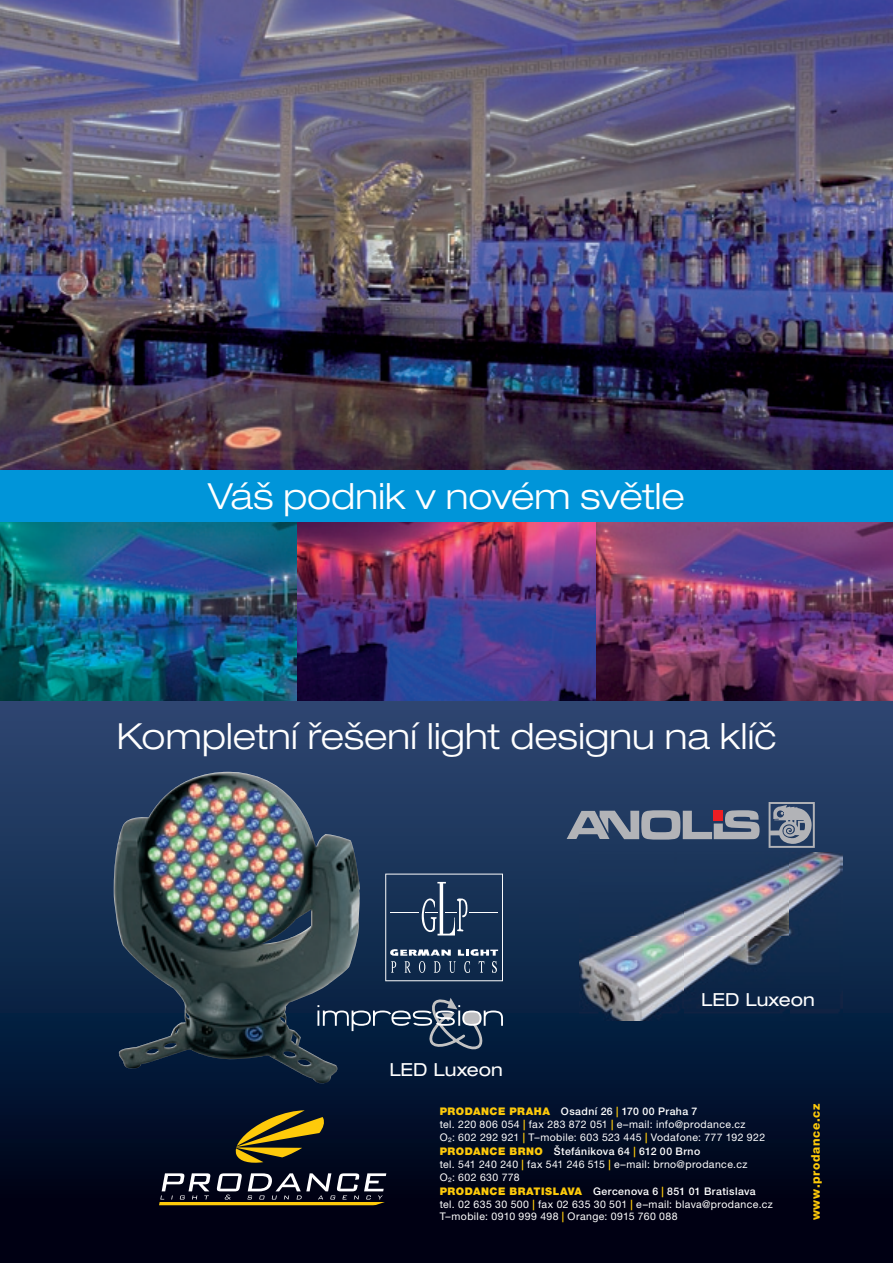
<style>
.page{position:relative;width:893px;height:1263px;background:#fff}
.page>*{position:absolute;margin:0;border:0;box-sizing:border-box;transform-origin:0 0}
.t1{font:300 expanded 36px "Helvetica Neue LT Pro";letter-spacing:.005em;color:#fff}
.t2{font:expanded 18px "Helvetica Neue LT Pro";color:#fff}
.t3{font:800 12px "Helvetica Neue LT Pro";letter-spacing:.055em;color:#feca0a}
.t4{font:10.5px/12.6px "Helvetica Neue LT Pro";letter-spacing:.04em;color:#fff}
.s1{font-weight:900;color:#feca0a}
.s2{font-weight:500}
.s3{font-weight:500;color:#feca0a}
</style>
<div class="page">
<svg style="left:0;top:700px;width:893px;height:563px;background:#0f203f"></svg>
<img style="left:0;top:522px;width:893px;height:178px">
<img style="left:0;top:0;width:893px;height:471px">
<img style="left:114px;top:772px;width:247px;height:312px">
<img style="left:579px;top:853px;width:263px;height:167px">
<div style="left:0;top:471px;width:893px;height:51px;background:#0095d9"></div>
<svg style="left:567px;top:810px;width:193px;height:30px;background:#787f91"></svg>
<svg style="left:769px;top:802px;width:46px;height:46px;background:#778294"></svg>
<svg style="left:385px;top:874px;width:118px;height:107px;background:#2e4665"></svg>
<svg style="left:317px;top:998px;width:186px;height:51px;background:#293f5b"></svg>
<svg style="left:236px;top:1110px;width:89px;height:54px;background:#584e1b"></svg>
<svg style="left:159px;top:1173px;width:227px;height:32px;background:#4d4a46"></svg>
<h1 class="t1" style="left:208px;top:475px;width:478px">Váš podnik v novém světle</h1>
<h1 class="t1" style="left:116px;top:714px;width:662px">Kompletní řešení light designu na klíč</h1>
<h2 class="t2" style="left:701px;top:989px;width:115px">LED Luxeon</h2>
<h2 class="t2" style="left:389px;top:1059px;width:115px">LED Luxeon</h2>
<p class="t4" style="left:440px;top:1105px;width:327px"><span class="s1">PRODANCE PRAHA</span> <span class="s2">Osadní 26</span> <span class="s3">|</span> <span class="s2">170 00 Praha 7<br></span>tel. 220 806 054 <span class="s3">|</span> fax 283 872 051 <span class="s3">|</span> e–mail: info@prodance.cz<br>O²: 602 292 921 <span class="s3">|</span> T–mobile: 603 523 445 <span class="s3">|</span> Vodafone: 777 192 922</p>
<p class="t4" style="left:440px;top:1145px;width:309px"><span class="s1">PRODANCE BRNO</span> <span class="s2">Štefánikova 64</span> <span class="s3">|</span> <span class="s2">612 00 Brno<br></span>tel. 541 240 240 <span class="s3">|</span> fax 541 246 515 <span class="s3">|</span> e–mail: brno@prodance.cz<br>O²: 602 630 778</p>
<p class="t4" style="left:440px;top:1185px;width:335px"><span class="s1">PRODANCE BRATISLAVA</span> <span class="s2">Gercenova 6</span> <span class="s3">|</span> <span class="s2">851 01 Bratislava </span>tel. 02 635 30 500 <span class="s3">|</span> fax 02 635 30 501 <span class="s3">|</span> e–mail: blava@prodance.cz<br>T–mobile: 0910 999 498 <span class="s3">|</span> Orange: 0915 760 088</p>
<p class="t3" style="left:808px;top:1220px;width:118px;rotate:-90deg">www.prodance.cz</p>
</div>
